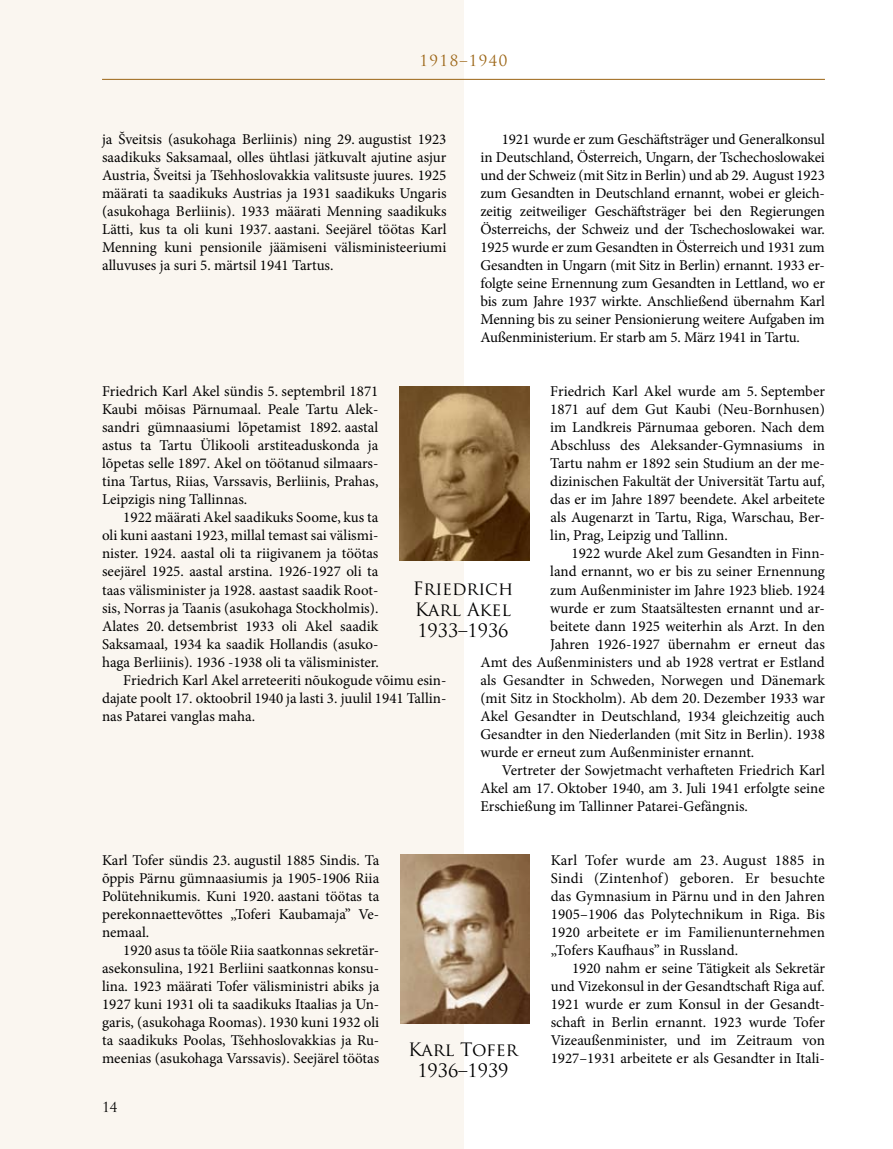
<style>
.page{position:relative;width:893px;height:1149px;background:#fff}
.page>*{position:absolute;margin:0;border:0;box-sizing:border-box;transform-origin:0 0}
.t1{font:18px/21px "Trajan Pro";color:#000;text-align:justify}
.t2{font:15px/18px "Minion Pro";color:#000;text-align:justify}
.t3{font:15px "Trajan Pro";letter-spacing:.1em;color:#9b6414}
.t4{font:13.5px "Trajan Pro";color:#000}
</style>
<div class="page">
<div style="left:0;top:0;width:463px;height:1148px;background:#faf6f0"></div>
<hr style="left:102px;top:79px;width:723px;height:1px;background:#9b6414">
<hr style="left:892px;top:0;width:1px;height:1148px;background:#faf6f0">
<img style="left:400px;top:386px;width:129px;height:174px">
<img style="left:401px;top:854px;width:128px;height:169px">
<p class="t3" style="left:419px;top:51px;width:90px">1918–1940</p>
<p class="t2" style="left:102px;top:130px;width:346px">ja Šveitsis (asukohaga Berliinis) ning 29. augustist 1923 saadikuks Saksamaal, olles ühtlasi jätkuvalt ajutine asjur Austria, Šveitsi ja Tšehhoslovakkia valitsuste juures. 1925 määrati ta saadikuks Austrias ja 1931 saadikuks Ungaris (asukohaga Berliinis). 1933 määrati Menning saadikuks Lätti, kus ta oli kuni 1937. aastani. Seejärel töötas Karl Menning kuni pensionile jäämiseni välisministeeriumi alluvuses ja suri 5. märtsil 1941 Tartus.</p>
<p class="t2" style="left:480px;top:130px;width:346px;text-indent:21px">1921 wurde er zum Geschäftsträger und Generalkonsul in Deutschland, Österreich, Ungarn, der Tschechoslowakei und der Schweiz (mit Sitz in Berlin) und ab 29. August 1923 zum Gesandten in Deutschland ernannt, wobei er gleich&shy;zeitig zeitweiliger Geschäftsträger bei den Regierungen Österreichs, der Schweiz und der Tschechoslowakei war.<br>1925 wurde er zum Gesandten in Österreich und 1931 zum Gesandten in Ungarn (mit Sitz in Berlin) ernannt. 1933 er&shy;folgte seine Ernennung zum Gesandten in Lettland, wo er bis zum Jahre 1937 wirkte. Anschließend übernahm Karl Menning bis zu seiner Pensionierung weitere Aufgaben im Außenministerium. Er starb am 5. März 1941 in Tartu.</p>
<p class="t2" style="left:102px;top:382px;width:278px">Friedrich Karl Akel sündis 5. septembril 1871<br>Kaubi mõisas Pärnumaal. Peale Tartu Alek&shy;sandri gümnaasiumi lõpetamist 1892. aastal astus ta Tartu Ülikooli arstiteaduskonda ja lõpetas selle 1897. Akel on töötanud silmaars&shy;tina Tartus, Riias, Varssavis, Berliinis, Prahas, Leipzigis ning Tallinnas.</p>
<p class="t2" style="left:123px;top:508px;width:257px">1922 määrati Akel saadikuks Soome, kus ta</p>
<p class="t2" style="left:102px;top:526px;width:278px">oli kuni aastani 1923, millal temast sai välismi-</p>
<p class="t2" style="left:102px;top:544px;width:278px">nister. 1924. aastal oli ta riigivanem ja töötas</p>
<p class="t2" style="left:102px;top:562px;width:278px">seejärel 1925. aastal arstina. 1926-1927 oli ta</p>
<p class="t2" style="left:102px;top:580px;width:278px">taas välisminister ja 1928. aastast saadik Root-</p>
<p class="t2" style="left:102px;top:598px;width:278px">sis, Norras ja Taanis (asukohaga Stockholmis).</p>
<p class="t2" style="left:102px;top:616px;width:278px">Alates 20. detsembrist 1933 oli Akel saadik</p>
<p class="t2" style="left:102px;top:634px;width:278px">Saksamaal, 1934 ka saadik Hollandis (asuko-</p>
<p class="t2" style="left:102px;top:652px;width:278px">haga Berliinis). 1936 -1938 oli ta välisminister.</p>
<p class="t2" style="left:123px;top:670px;width:325px">Friedrich Karl Akel arreteeriti nõukogude võimu esin-</p>
<p class="t2" style="left:102px;top:688px;width:346px">dajate poolt 17. oktoobril 1940 ja lasti 3. juulil 1941 Tallin-</p>
<p class="t2" style="left:102px;top:706px;width:155px">nas Patarei vanglas maha.</p>
<p class="t2" style="left:550px;top:382px;width:276px">Friedrich Karl Akel wurde am 5. September 1871 auf dem Gut Kaubi (Neu-Bornhusen) im Landkreis Pärnumaa geboren. Nach dem Abschluss des Aleksander-Gymnasiums in Tartu nahm er 1892 sein Studium an der me&shy;dizinischen Fakultät der Universität Tartu auf, das er im Jahre 1897 beendete. Akel arbeitete als Augenarzt in Tartu, Riga, Warschau, Ber&shy;lin, Prag, Leipzig und Tallinn.</p>
<p class="t2" style="left:572px;top:544px;width:255px">1922 wurde Akel zum Gesandten in Finn-</p>
<p class="t2" style="left:550px;top:562px;width:276px">land ernannt, wo er bis zu seiner Ernennung</p>
<p class="t2" style="left:550px;top:580px;width:276px">zum Außenminister im Jahre 1923 blieb. 1924</p>
<p class="t2" style="left:550px;top:598px;width:276px">wurde er zum Staatsältesten ernannt und ar-</p>
<p class="t2" style="left:550px;top:616px;width:276px">beitete dann 1925 weiterhin als Arzt. In den</p>
<p class="t2" style="left:550px;top:634px;width:276px">Jahren 1926-1927 übernahm er erneut das</p>
<p class="t2" style="left:480px;top:652px;width:346px">Amt des Außenministers und ab 1928 vertrat er Estland</p>
<p class="t2" style="left:480px;top:670px;width:346px">als Gesandter in Schweden, Norwegen und Dänemark</p>
<p class="t2" style="left:480px;top:688px;width:346px">(mit Sitz in Stockholm). Ab dem 20. Dezember 1933 war</p>
<p class="t2" style="left:480px;top:706px;width:346px">Akel Gesandter in Deutschland, 1934 gleichzeitig auch</p>
<p class="t2" style="left:480px;top:724px;width:346px">Gesandter in den Niederlanden (mit Sitz in Berlin). 1938</p>
<p class="t2" style="left:480px;top:742px;width:275px">wurde er erneut zum Außenminister ernannt.</p>
<p class="t2" style="left:502px;top:760px;width:325px">Vertreter der Sowjetmacht verhafteten Friedrich Karl</p>
<p class="t2" style="left:480px;top:778px;width:346px">Akel am 17. Oktober 1940, am 3. Juli 1941 erfolgte seine</p>
<p class="t2" style="left:480px;top:796px;width:269px">Erschießung im Tallinner Patarei-Gefängnis.</p>
<p class="t1" style="left:413px;top:577px;width:102px">Friedrich Karl Akel 1933–1936</p>
<p class="t2" style="left:102px;top:850px;width:279px">Karl Tofer sündis 23. augustil 1885 Sindis. Ta õppis Pärnu gümnaasiumis ja 1905-1906 Riia Polütehnikumis. Kuni 1920. aastani töötas ta perekonnaettevõttes „Toferi Kaubamaja” Ve&shy;nemaal.</p>
<p class="t2" style="left:102px;top:940px;width:279px;text-indent:21px">1920 asus ta tööle Riia saatkonnas sekretär&shy;asekonsulina, 1921 Berliini saatkonnas konsu&shy;lina. 1923 määrati Tofer välisministri abiks ja 1927 kuni 1931 oli ta saadikuks Itaalias ja Un&shy;garis, (asukohaga Roomas). 1930 kuni 1932 oli ta saadikuks Poolas, Tšehhoslovakkias ja Ru&shy;meenias (asukohaga Varssavis). Seejärel töötas</p>
<p class="t4" style="left:102px;top:1098px;width:16px">14</p>
<p class="t1" style="left:408px;top:1038px;width:111px;text-align:center">Karl Tofer<br>1936–1939</p>
<p class="t2" style="left:551px;top:850px;width:276px">Karl Tofer wurde am 23. August 1885 in Sindi (Zintenhof) geboren. Er besuchte das Gymnasium in Pärnu und in den Jahren 1905–1906 das Polytechnikum in Riga. Bis 1920 arbeitete er im Familienunternehmen „Tofers Kaufhaus” in Russland.</p>
<p class="t2" style="left:551px;top:958px;width:276px;text-indent:21px">1920 nahm er seine Tätigkeit als Sekretär und Vizekonsul in der Gesandtschaft Riga auf.<br>1921 wurde er zum Konsul in der Gesandt&shy;schaft in Berlin ernannt. 1923 wurde Tofer Vizeaußenminister, und im Zeitraum von 1927–1931 arbeitete er als Gesandter in Itali-</p>
</div>
